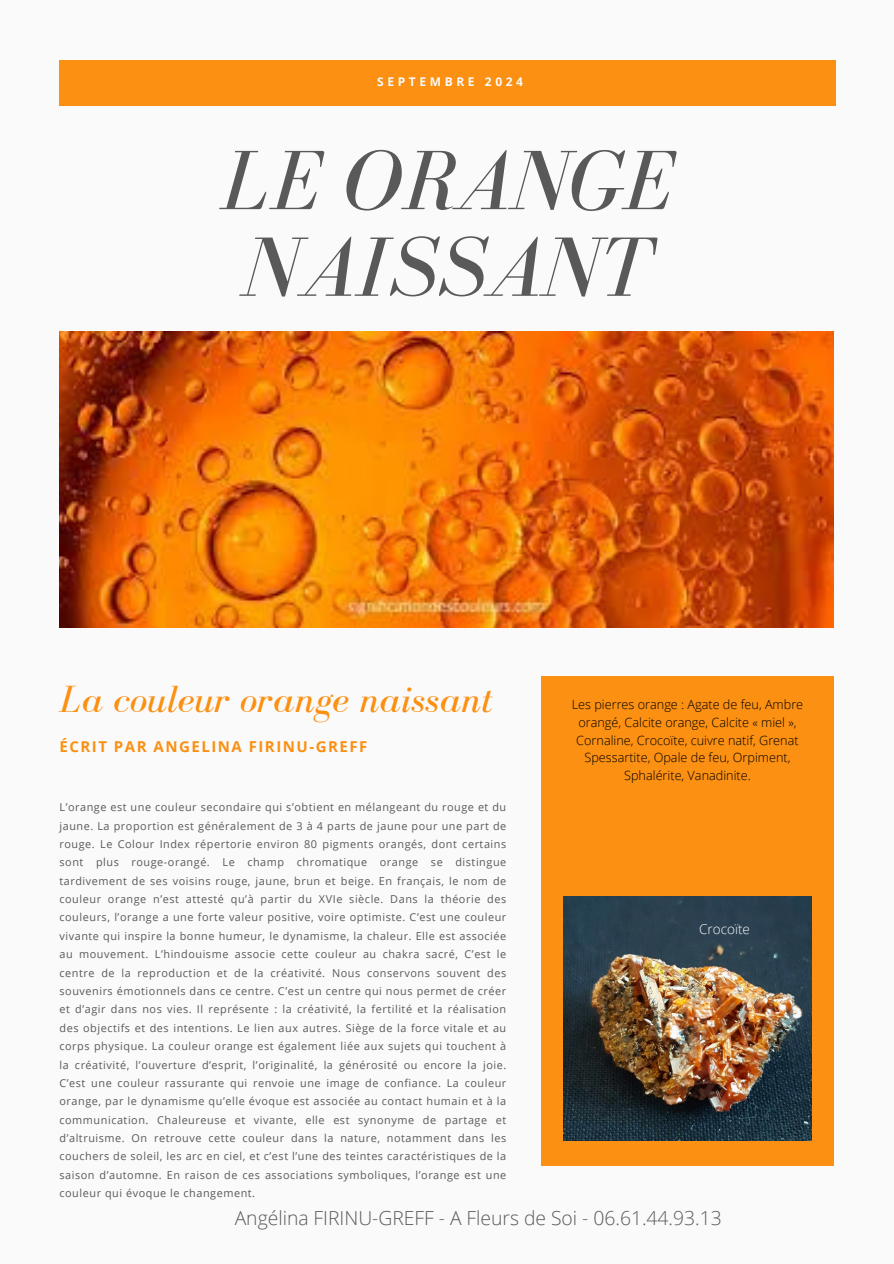
<style>
.page{position:relative;width:894px;height:1264px;background:#fff}
.page>*{position:absolute;margin:0;border:0;box-sizing:border-box;transform-origin:0 0}
.t1{font:italic 86.7px/86.7px "Bodoni FLF";color:#595959}
.t2{font:italic 39px "Bodoni FLF";color:#fb9012}
.t3{font:300 19.35px "Open Sans";color:#595959}
.t4{font:700 15px "Open Sans";letter-spacing:.1em;color:#fb9012}
.t5{font:300 13.5px "Open Sans";color:#fafafa}
.t6{font:300 12.6px/17.7px "Open Sans";color:#000;text-align:center}
.t7{font:700 12px "Open Sans";letter-spacing:.3em;color:#fafafa}
.t8{font:10.8px/18.3px "Open Sans";letter-spacing:.05em;color:#595959;text-align:justify}
</style>
<div class="page">
<div style="left:0;top:0;width:893px;height:1263px;background:#fafafa"></div>
<div style="left:59px;top:60px;width:776px;height:45px;background:#fb9012"></div>
<img style="left:59px;top:331px;width:774px;height:296px">
<div style="left:541px;top:676px;width:292px;height:490px;background:#fb9012"></div>
<img style="left:563px;top:896px;width:248px;height:244px">
<h6 class="t7" style="left:377px;top:74px;width:147px">SEPTEMBRE 2024</h6>
<h2 class="t1" style="left:221px;top:137px;width:452px">LE ORANGE<br>NAISSANT</h2>
<h4 class="t2" style="left:59px;top:678px;width:433px">La couleur orange naissant</h4>
<p class="t4" style="left:59px;top:736px;width:309px">ÉCRIT PAR ANGELINA FIRINU-GREFF</p>
<p class="t8" style="left:59px;top:797px;width:448px">L’orange est une couleur secondaire qui s’obtient en mélangeant du rouge et du jaune. La proportion est généralement de 3 à 4 parts de jaune pour une part de rouge. Le Colour Index répertorie environ 80 pigments orangés, dont certains sont plus rouge-orangé. Le champ chromatique orange se distingue tardivement de ses voisins rouge, jaune, brun et beige. En français, le nom de couleur orange n’est attesté qu’à partir du XVIe siècle. Dans la théorie des couleurs, l’orange a une forte valeur positive, voire optimiste. C’est une couleur vivante qui inspire la bonne humeur, le dynamisme, la chaleur. Elle est associée au mouvement. L’hindouisme associe cette couleur au chakra sacré, C’est le centre de la reproduction et de la créativité. Nous conservons souvent des souvenirs émotionnels dans ce centre. C’est un centre qui nous permet de créer et d’agir dans nos vies. Il représente : la créativité, la fertilité et la réalisation des objectifs et des intentions. Le lien aux autres. Siège de la force vitale et au corps physique. La couleur orange est également liée aux sujets qui touchent à la créativité, l’ouverture d’esprit, l’originalité, la générosité ou encore la joie.<br>C’est une couleur rassurante qui renvoie une image de confiance. La couleur orange, par le dynamisme qu’elle évoque est associée au contact humain et à la communication. Chaleureuse et vivante, elle est synonyme de partage et d’altruisme. On retrouve cette couleur dans la nature, notamment dans les couchers de soleil, les arc en ciel, et c’est l’une des teintes caractéristiques de la saison d’automne. En raison de ces associations symboliques, l’orange est une couleur qui évoque le changement.</p>
<p class="t6" style="left:571px;top:695px;width:233px">Les pierres orange : Agate de feu, Ambre orangé, Calcite orange, Calcite « miel », Cornaline, Crocoïte, cuivre natif, Grenat Spessartite, Opale de feu, Orpiment, Sphalérite, Vanadinite.</p>
<h5 class="t5" style="left:699px;top:919px;width:52px">Crocoïte</h5>
<h3 class="t3" style="left:235px;top:1203px;width:488px">Angélina FIRINU-GREFF - A Fleurs de Soi - 06.61.44.93.13</h3>
</div>
